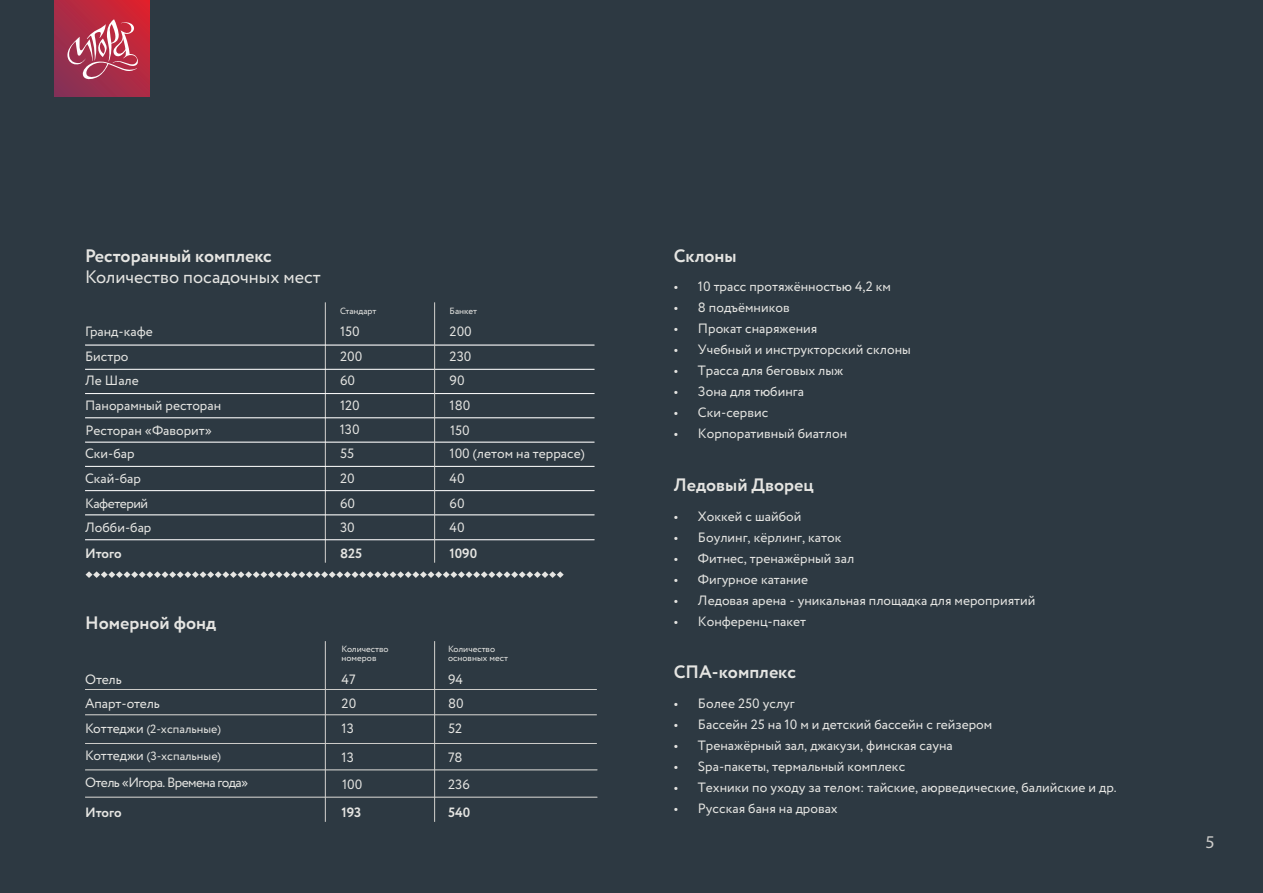
<style>
.page{position:relative;width:1263px;height:893px;background:#2d3942}
.page>*{position:absolute;margin:0;border:0;box-sizing:border-box;transform-origin:0 0}
.t1{font:700 18px "Circe";color:#e5e5e2}
.t2{font:18px "Circe";color:#e5e5e2}
.t3{font:18px "Myriad Pro";color:#cecdca}
.t4{font:13.5px "Circe";color:#e5e5e2}
.t5{font:13.5px "Circe";letter-spacing:-.045em;color:#e5e5e2}
.t6{font:700 13.5px "Circe";color:#e5e5e2}
.t7{font:13.5px "Circe";letter-spacing:-.035em;color:#e5e5e2}
.t8{font:12px "Circe";color:#e5e5e2}
.t9{font:9px "Circe";color:#e5e5e2}
.s1{font-size:13.5px}
.s2{font-weight:700}
</style>
<div class="page">
<svg style="left:54px;top:1px;width:95px;height:95px"></svg>
<svg style="left:66px;top:19px;width:73px;height:62px"></svg>
<hr style="left:325px;top:302px;width:1px;height:261px;background:#cecdca">
<hr style="left:325px;top:641px;width:1px;height:181px;background:#cecdca">
<hr style="left:85px;top:417px;width:509px;height:1px;background:#fff">
<hr style="left:85px;top:393px;width:509px;height:1px;background:#fff">
<hr style="left:85px;top:369px;width:509px;height:1px;background:#fff">
<hr style="left:85px;top:345px;width:509px;height:1px;background:#fff">
<hr style="left:85px;top:442px;width:509px;height:1px;background:#fff">
<hr style="left:85px;top:466px;width:509px;height:1px;background:#fff">
<hr style="left:85px;top:490px;width:509px;height:1px;background:#fff">
<hr style="left:85px;top:514px;width:509px;height:1px;background:#fff">
<hr style="left:85px;top:539px;width:509px;height:1px;background:#fff">
<hr style="left:85px;top:743px;width:512px;height:1px;background:#cecdca">
<hr style="left:85px;top:714px;width:512px;height:1px;background:#cecdca">
<hr style="left:85px;top:689px;width:512px;height:1px;background:#cecdca">
<hr style="left:85px;top:769px;width:512px;height:1px;background:#cecdca">
<hr style="left:85px;top:797px;width:512px;height:1px;background:#cecdca">
<hr style="left:434px;top:302px;width:1px;height:261px;background:#cecdca">
<hr style="left:434px;top:641px;width:1px;height:181px;background:#cecdca">
<svg style="left:86px;top:571px;width:478px;height:7px"></svg>
<h1 class="t1" style="left:85px;top:244px;width:188px">Ресторанный комплекс</h1>
<h1 class="t2" style="left:85px;top:265px;width:237px">Количество посадочных мест</h1>
<p class="t9" style="left:340px;top:305px;width:38px">Стандарт</p>
<p class="t9" style="left:450px;top:305px;width:29px">Банкет</p>
<p class="t4" style="left:85px;top:322px;width:69px">Гранд-кафе</p>
<p class="t4" style="left:340px;top:322px;width:21px">150</p>
<p class="t4" style="left:450px;top:322px;width:24px">200</p>
<p class="t4" style="left:85px;top:347px;width:45px">Бистро</p>
<p class="t4" style="left:340px;top:347px;width:24px">200</p>
<p class="t4" style="left:450px;top:347px;width:23px">230</p>
<p class="t4" style="left:85px;top:372px;width:55px">Ле Шале</p>
<p class="t4" style="left:340px;top:372px;width:17px">60</p>
<p class="t4" style="left:450px;top:372px;width:17px">90</p>
<p class="t4" style="left:85px;top:396px;width:138px">Панорамный ресторан</p>
<p class="t4" style="left:340px;top:396px;width:21px">120</p>
<p class="t4" style="left:450px;top:396px;width:22px">180</p>
<p class="t4" style="left:85px;top:445px;width:51px">Ски-бар</p>
<p class="t4" style="left:340px;top:445px;width:15px">55</p>
<p class="t4" style="left:450px;top:445px;width:137px">100 (летом на террасе)</p>
<p class="t4" style="left:85px;top:469px;width:57px">Скай-бар</p>
<p class="t4" style="left:340px;top:469px;width:16px">20</p>
<p class="t4" style="left:450px;top:469px;width:17px">40</p>
<p class="t7" style="left:85px;top:494px;width:65px">Кафетерий</p>
<p class="t4" style="left:340px;top:494px;width:17px">60</p>
<p class="t4" style="left:450px;top:494px;width:17px">60</p>
<p class="t4" style="left:85px;top:519px;width:68px">Лобби-бар</p>
<p class="t4" style="left:340px;top:519px;width:16px">30</p>
<p class="t4" style="left:450px;top:519px;width:17px">40</p>
<p class="t4" style="left:85px;top:421px;width:128px">Ресторан «Фаворит»</p>
<p class="t4" style="left:340px;top:420px;width:21px">130</p>
<p class="t4" style="left:450px;top:421px;width:21px">150</p>
<p class="t6" style="left:85px;top:545px;width:38px">Итого</p>
<p class="t6" style="left:340px;top:545px;width:24px">825</p>
<p class="t6" style="left:450px;top:545px;width:29px">1090</p>
<h1 class="t1" style="left:85px;top:611px;width:133px">Номерной фонд</h1>
<p class="t9" style="left:342px;top:643px;width:49px">Количество</p>
<p class="t9" style="left:448px;top:643px;width:49px">Количество</p>
<p class="t9" style="left:342px;top:652px;width:36px">номеров</p>
<p class="t9" style="left:448px;top:652px;width:61px">основных мест</p>
<p class="t4" style="left:85px;top:670px;width:38px">Отель</p>
<p class="t4" style="left:342px;top:670px;width:15px">47</p>
<p class="t4" style="left:448px;top:670px;width:16px">94</p>
<p class="t4" style="left:85px;top:695px;width:76px">Апарт-отель</p>
<p class="t4" style="left:342px;top:695px;width:16px">20</p>
<p class="t4" style="left:448px;top:695px;width:17px">80</p>
<p class="t8" style="left:85px;top:721px;width:137px"><span class="s1">Коттеджи</span> (2-хспальные)</p>
<p class="t8" style="left:85px;top:748px;width:137px"><span class="s1">Коттеджи</span> (3-хспальные)</p>
<p class="t4" style="left:342px;top:719px;width:14px">13</p>
<p class="t4" style="left:448px;top:719px;width:16px">52</p>
<p class="t4" style="left:342px;top:748px;width:14px">13</p>
<p class="t4" style="left:448px;top:748px;width:16px">78</p>
<p class="t5" style="left:85px;top:774px;width:164px">Отель «Игора. Времена года»</p>
<p class="t4" style="left:342px;top:775px;width:22px">100</p>
<p class="t4" style="left:448px;top:775px;width:23px">236</p>
<p class="t6" style="left:85px;top:803px;width:38px">Итого</p>
<p class="t6" style="left:342px;top:803px;width:21px">193</p>
<p class="t6" style="left:448px;top:803px;width:24px">540</p>
<h1 class="t1" style="left:674px;top:244px;width:65px">Склоны</h1>
<p class="t4" style="left:674px;top:278px;width:218px"><span class="s2">•</span> 10 трасс протяжённостью 4,2 км</p>
<p class="t4" style="left:674px;top:299px;width:117px"><span class="s2">•</span> 8 подъёмников</p>
<p class="t4" style="left:674px;top:320px;width:145px"><span class="s2">•</span> Прокат снаряжения</p>
<p class="t4" style="left:674px;top:341px;width:238px"><span class="s2">•</span> Учебный и инструкторский склоны</p>
<p class="t4" style="left:674px;top:362px;width:171px"><span class="s2">•</span> Трасса для беговых лыж</p>
<p class="t4" style="left:674px;top:383px;width:131px"><span class="s2">•</span> Зона для тюбинга</p>
<p class="t4" style="left:674px;top:404px;width:96px"><span class="s2">•</span> Ски-сервис</p>
<p class="t4" style="left:674px;top:425px;width:175px"><span class="s2">•</span> Корпоративный биатлон</p>
<h1 class="t1" style="left:674px;top:473px;width:142px">Ледовый Дворец</h1>
<p class="t4" style="left:674px;top:507px;width:129px"><span class="s2">•</span> Хоккей с шайбой</p>
<p class="t4" style="left:674px;top:528px;width:169px"><span class="s2">•</span> Боулинг, кёрлинг, каток</p>
<p class="t4" style="left:674px;top:549px;width:182px"><span class="s2">•</span> Фитнес, тренажёрный зал</p>
<p class="t4" style="left:674px;top:570px;width:136px"><span class="s2">•</span> Фигурное катание</p>
<p class="t4" style="left:674px;top:591px;width:363px"><span class="s2">•</span> Ледовая арена - уникальная площадка для мероприятий</p>
<p class="t4" style="left:674px;top:612px;width:134px"><span class="s2">•</span> Конференц-пакет</p>
<h1 class="t1" style="left:674px;top:660px;width:124px">СПА-комплекс</h1>
<p class="t4" style="left:674px;top:694px;width:122px"><span class="s2">•</span> Более 250 услуг</p>
<p class="t4" style="left:674px;top:715px;width:320px"><span class="s2">•</span> Бассейн 25 на 10 м и детский бассейн с гейзером</p>
<p class="t4" style="left:674px;top:736px;width:280px"><span class="s2">•</span> Тренажёрный зал, джакузи, финская сауна</p>
<p class="t4" style="left:674px;top:757px;width:233px"><span class="s2">•</span> Spa-пакеты, термальный комплекс</p>
<p class="t4" style="left:674px;top:778px;width:444px"><span class="s2">•</span> Техники по уходу за телом: тайские, аюрведические, балийские и др.</p>
<p class="t4" style="left:674px;top:799px;width:165px"><span class="s2">•</span> Русская баня на дровах</p>
<h1 class="t3" style="left:1205px;top:831px;width:11px">5</h1>
</div>
